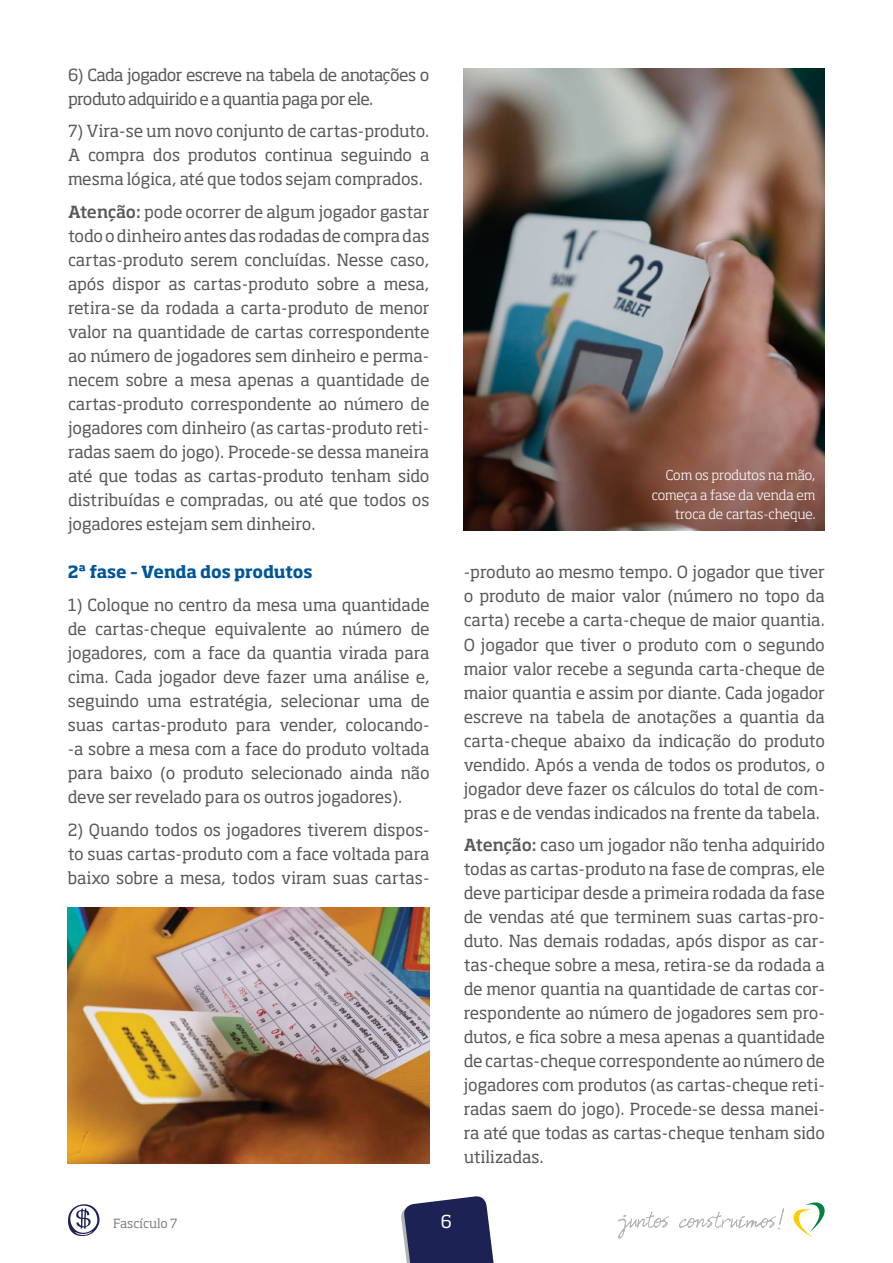
<style>
.page{position:relative;width:893px;height:1263px;background:#fff}
.page>*{position:absolute;margin:0;border:0;box-sizing:border-box;transform-origin:0 0}
.t1{font:17.7px "Soho Std";color:#fff}
.t2{font:16.5px/24px "Soho Std";letter-spacing:-.025em;color:#58595b;text-align:justify}
.t3{font:16.5px/24px "Soho Std";letter-spacing:-.045em;color:#58595b}
.t4{font:700 16.5px "Soho Std";letter-spacing:-.01em;color:#00559c}
.t5{font:300 13.5px/19.5px "Soho Std";letter-spacing:-.01em;color:#fff;text-align:right}
.t6{font:12.6px "Soho Std";letter-spacing:-.01em;color:#808285}
.s1{font-weight:500}
</style>
<div class="page">
<svg style="left:401px;top:1196px;width:93px;height:67px;background:#40446e"></svg>
<svg style="left:793px;top:1202px;width:32px;height:35px"></svg>
<svg style="left:618px;top:1208px;width:166px;height:30px"></svg>
<svg style="left:68px;top:1204px;width:32px;height:32px"></svg>
<img style="left:463px;top:68px;width:362px;height:462px">
<img style="left:68px;top:908px;width:361px;height:255px">
<p class="t3" style="left:68px;top:63px;width:363px">6) Cada jogador escreve na tabela de anotações o produto adquirido e a quantia paga por ele.</p>
<p class="t2" style="left:68px;top:119px;width:363px">7) Vira-se um novo conjunto de cartas-produto.<br>A compra dos produtos continua seguindo a mesma lógica, até que todos sejam comprados.</p>
<p class="t2" style="left:68px;top:200px;width:363px"><span class="s1">Atenção:</span> pode ocorrer de algum jogador gastar todo o dinheiro antes das rodadas de compra das cartas-produto serem concluídas. Nesse caso, após dispor as cartas-produto sobre a mesa, retira-se da rodada a carta-produto de menor valor na quantidade de cartas correspondente ao número de jogadores sem dinheiro e perma&shy;necem sobre a mesa apenas a quantidade de cartas-produto correspondente ao número de jogadores com dinheiro (as cartas-produto reti&shy;radas saem do jogo). Procede-se dessa maneira até que todas as cartas-produto tenham sido distribuídas e compradas, ou até que todos os jogadores estejam sem dinheiro.</p>
<p class="t4" style="left:68px;top:562px;width:246px">2ª fase – Venda dos produtos</p>
<p class="t2" style="left:68px;top:593px;width:363px">1) Coloque no centro da mesa uma quantidade de cartas-cheque equivalente ao número de jogadores, com a face da quantia virada para cima. Cada jogador deve fazer uma análise e, seguindo uma estratégia, selecionar uma de suas cartas-produto para vender, colocando--a sobre a mesa com a face do produto voltada para baixo (o produto selecionado ainda não deve ser revelado para os outros jogadores).</p>
<p class="t2" style="left:68px;top:817px;width:363px">2) Quando todos os jogadores tiverem dispos&shy;to suas cartas-produto com a face voltada para baixo sobre a mesa, todos viram suas cartas-</p>
<p class="t5" style="left:652px;top:465px;width:165px">Com os produtos na mão, começa a fase da venda em troca de cartas-cheque.</p>
<p class="t2" style="left:464px;top:560px;width:363px">-produto ao mesmo tempo. O jogador que tiver o produto de maior valor (número no topo da carta) recebe a carta-cheque de maior quantia.<br>O jogador que tiver o produto com o segundo maior valor recebe a segunda carta-cheque de maior quantia e assim por diante. Cada jogador escreve na tabela de anotações a quantia da carta-cheque abaixo da indicação do produto vendido. Após a venda de todos os produtos, o jogador deve fazer os cálculos do total de com&shy;pras e de vendas indicados na frente da tabela.</p>
<p class="t2" style="left:464px;top:833px;width:363px"><span class="s1">Atenção:</span> caso um jogador não tenha adquirido todas as cartas-produto na fase de compras, ele deve participar desde a primeira rodada da fase de vendas até que terminem suas cartas-pro&shy;duto. Nas demais rodadas, após dispor as car&shy;tas-cheque sobre a mesa, retira-se da rodada a de menor quantia na quantidade de cartas cor&shy;respondente ao número de jogadores sem pro&shy;dutos, e fica sobre a mesa apenas a quantidade de cartas-cheque correspondente ao número de jogadores com produtos (as cartas-cheque reti&shy;radas saem do jogo). Procede-se dessa manei&shy;ra até que todas as cartas-cheque tenham sido utilizadas.</p>
<p class="t6" style="left:113px;top:1215px;width:66px">Fascículo 7</p>
<p class="t1" style="left:441px;top:1210px;width:13px">6</p>
</div>
